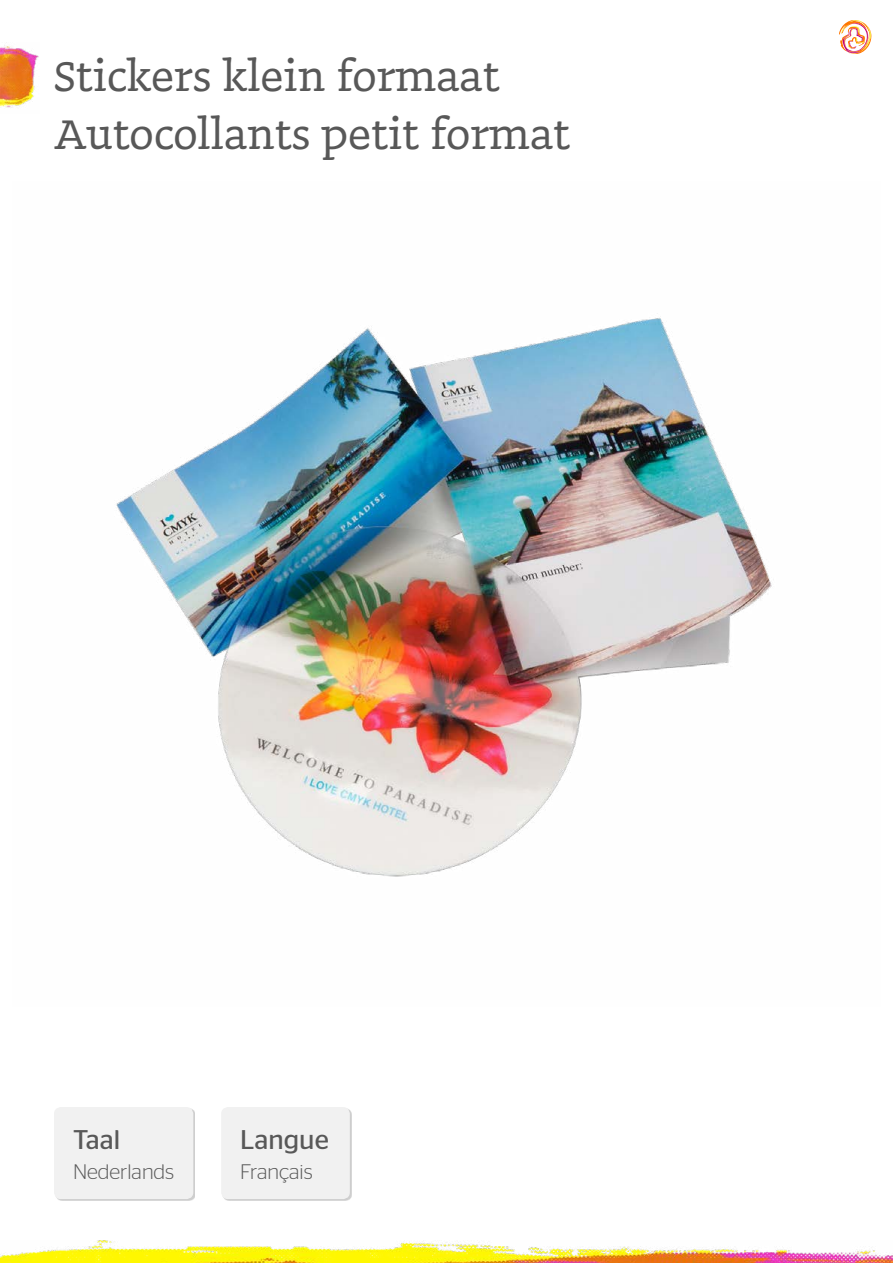
<style>
.page{position:relative;width:893px;height:1263px;background:#fff}
.page>*{position:absolute;margin:0;border:0;box-sizing:border-box;transform-origin:0 0}
.t1{font:48.75px/58.5px "Doko";color:#585858}
.t2{font:27px "Stag Sans";color:#585858}
.t3{font:300 21px "Stag Sans";color:#585858}
</style>
<div class="page">
<img style="left:0;top:1240px;width:893px;height:23px">
<svg style="left:839px;top:20px;width:33px;height:34px"></svg>
<img style="left:0;top:45px;width:39px;height:63px">
<img style="left:116px;top:318px;width:656px;height:559px">
<div style="left:56px;top:1108px;width:139px;height:93px;background:#d0d0d0"></div>
<div style="left:55px;top:1108px;width:138px;height:90px;background:#f1f1f1;border-radius:6px"></div>
<div style="left:54px;top:1107px;width:139px;height:92px;border:2px solid #f1f1f1;border-radius:6px"></div>
<div style="left:223px;top:1108px;width:129px;height:93px;background:#d0d0d0"></div>
<div style="left:222px;top:1108px;width:127px;height:90px;background:#f1f1f1;border-radius:6px"></div>
<div style="left:221px;top:1107px;width:129px;height:92px;border:2px solid #f1f1f1;border-radius:6px"></div>
<p class="t1" style="left:54px;top:45px;width:518px">Stickers klein formaat<br>Autocollants petit format</p>
<p class="t2" style="left:73px;top:1125px;width:49px">Taal</p>
<p class="t3" style="left:73px;top:1160px;width:103px">Nederlands</p>
<p class="t2" style="left:240px;top:1125px;width:90px">Langue</p>
<p class="t3" style="left:240px;top:1160px;width:74px">Français</p>
</div>
